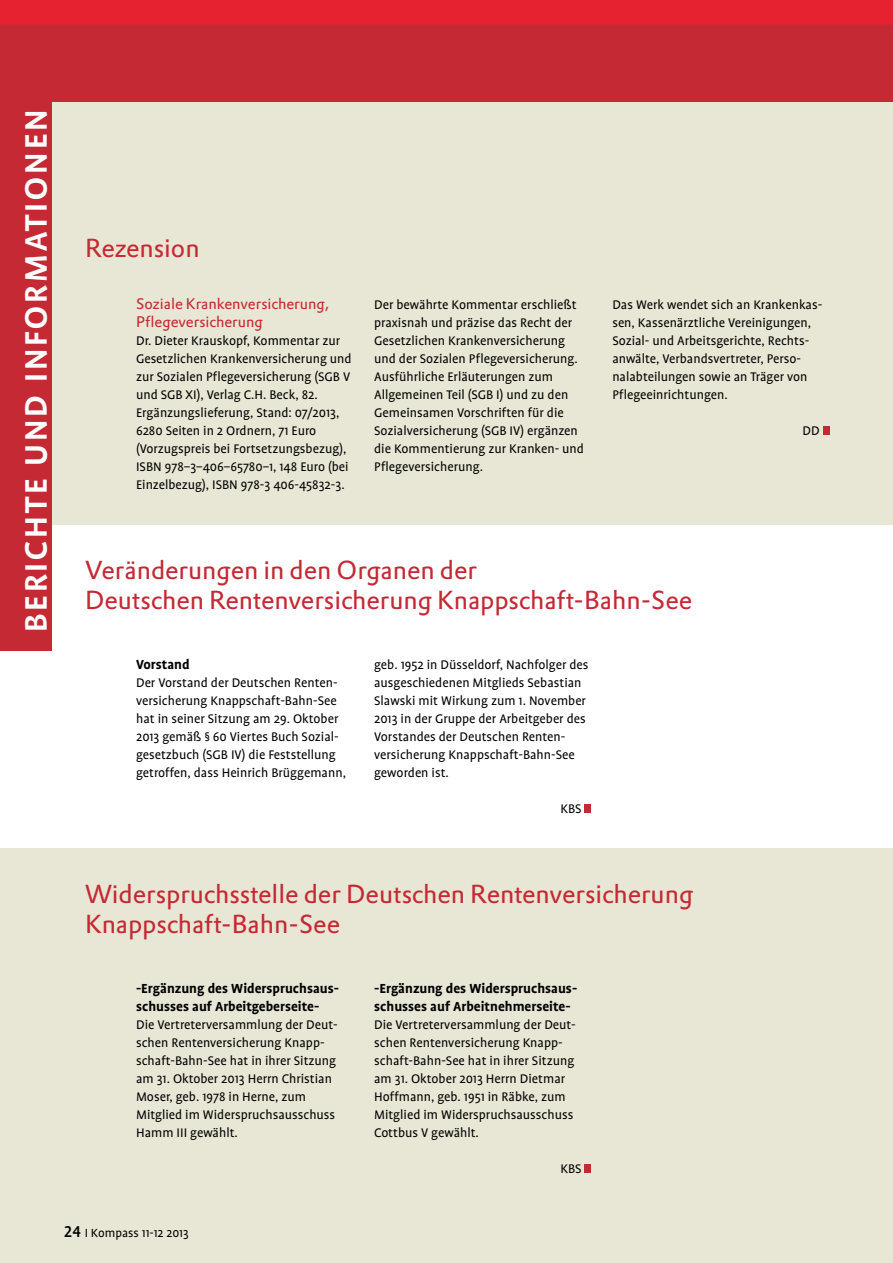
<style>
.page{position:relative;width:893px;height:1263px;background:#fff}
.page>*{position:absolute;margin:0;border:0;box-sizing:border-box;transform-origin:0 0}
.t1{font:500 42px "Profile SC";letter-spacing:.025em;color:#fff}
.t2{font:25.5px/30px "DTL Prokyon T";letter-spacing:-.005em;color:#c42934}
.t3{font:700 15px/18px "Profile";color:#000}
.t4{font:15px/18px "DTL Prokyon T";letter-spacing:-.005em;color:#c42934}
.t5{font:14.25px/18px "Profile";color:#000}
.t6{font:13.5px "Profile";color:#000}
.s1{font-family:"Profile NO";font-weight:500;font-size:18px}
</style>
<div class="page">
<div style="left:0;top:0;width:893px;height:102px;background:#c42934"></div>
<div style="left:0;top:0;width:893px;height:24px;background:#e62230"></div>
<div style="left:0;top:102px;width:893px;height:423px;background:#e8e6d4"></div>
<div style="left:0;top:89px;width:51px;height:562px;background:#c42934"></div>
<div style="left:823px;top:426px;width:6px;height:9px;background:#c42934"></div>
<div style="left:0;top:849px;width:893px;height:414px;background:#e8e6d4"></div>
<div style="left:585px;top:804px;width:6px;height:9px;background:#c42934"></div>
<div style="left:585px;top:1164px;width:6px;height:9px;background:#c42934"></div>
<h1 class="t1" style="left:12px;top:633px;width:525px;rotate:-90deg">berichte und informationen</h1>
<h2 class="t2" style="left:85px;top:232px;width:116px">Rezension</h2>
<p class="t4" style="left:136px;top:294px;width:195px">Soziale Krankenversicherung,<br>Pflegeversicherung</p>
<p class="t5" style="left:136px;top:332px;width:217px">Dr. Dieter Krauskopf, Kommentar zur Gesetzlichen Krankenversicherung und zur Sozialen Pflegeversicherung (SGB V und SGB XI), Verlag C.H. Beck, 82.<br>Ergänzungslieferung, Stand: 07/2013, 6280 Seiten in 2 Ordnern, 71 Euro (Vorzugspreis bei Fortsetzungsbezug), ISBN 978–3–406–65780–1, 148 Euro (bei Einzelbezug), ISBN 978-3 406-45832-3.</p>
<p class="t5" style="left:374px;top:296px;width:211px">Der bewährte Kommentar erschließt praxisnah und präzise das Recht der Gesetzlichen Krankenversicherung und der Sozialen Pflegeversicherung.<br>Ausführliche Erläuterungen zum Allgemeinen Teil (SGB I) und zu den Gemeinsamen Vorschriften für die Sozialversicherung (SGB IV) ergänzen die Kommentierung zur Kranken- und Pflegeversicherung.</p>
<p class="t5" style="left:612px;top:296px;width:211px">Das Werk wendet sich an Krankenkas&shy;sen, Kassenärztliche Vereinigungen, Sozial- und Arbeitsgerichte, Rechts&shy;anwälte, Verbandsvertreter, Perso&shy;nalabteilungen sowie an Träger von Pflegeeinrichtungen.</p>
<p class="t5" style="left:803px;top:422px;width:19px">DD</p>
<h2 class="t2" style="left:85px;top:554px;width:609px">Veränderungen in den Organen der<br>Deutschen Rentenversicherung Knappschaft-Bahn-See</h2>
<p class="t3" style="left:136px;top:655px;width:55px">Vorstand</p>
<p class="t5" style="left:136px;top:674px;width:211px">Der Vorstand der Deutschen Renten&shy;versicherung Knappschaft-Bahn-See hat in seiner Sitzung am 29. Oktober 2013 gemäß § 60 Viertes Buch Sozial&shy;gesetzbuch (SGB IV) die Feststellung getroffen, dass Heinrich Brüggemann,</p>
<p class="t5" style="left:374px;top:656px;width:216px">geb. 1952 in Düsseldorf, Nachfolger des ausgeschiedenen Mitglieds Sebastian Slawski mit Wirkung zum 1. November 2013 in der Gruppe der Arbeitgeber des Vorstandes der Deutschen Renten&shy;versicherung Knappschaft-Bahn-See geworden ist.</p>
<p class="t5" style="left:560px;top:800px;width:23px">KBS</p>
<h2 class="t2" style="left:85px;top:878px;width:610px">Widerspruchsstelle der Deutschen Rentenversicherung<br>Knappschaft-Bahn-See</h2>
<p class="t3" style="left:136px;top:979px;width:205px">-Ergänzung des Widerspruchsaus&shy;schusses auf Arbeitgeberseite-</p>
<p class="t5" style="left:136px;top:1016px;width:203px">Die Vertreterversammlung der Deut&shy;schen Rentenversicherung Knapp&shy;schaft-Bahn-See hat in ihrer Sitzung am 31. Oktober 2013 Herrn Christian<br>Moser, geb. 1978 in Herne, zum<br>Mitglied im Widerspruchsausschuss<br>Hamm III gewählt.</p>
<p class="t6" style="left:64px;top:1225px;width:126px"><span class="s1">24</span> I Kompass 11-12 2013</p>
<p class="t3" style="left:374px;top:979px;width:205px">-Ergänzung des Widerspruchsaus&shy;schusses auf Arbeitnehmerseite-</p>
<p class="t5" style="left:374px;top:1016px;width:203px">Die Vertreterversammlung der Deut&shy;schen Rentenversicherung Knapp&shy;schaft-Bahn-See hat in ihrer Sitzung am 31. Oktober 2013 Herrn Dietmar<br>Hoffmann, geb. 1951 in Räbke, zum<br>Mitglied im Widerspruchsausschuss<br>Cottbus V gewählt.</p>
<p class="t5" style="left:560px;top:1160px;width:23px">KBS</p>
</div>
